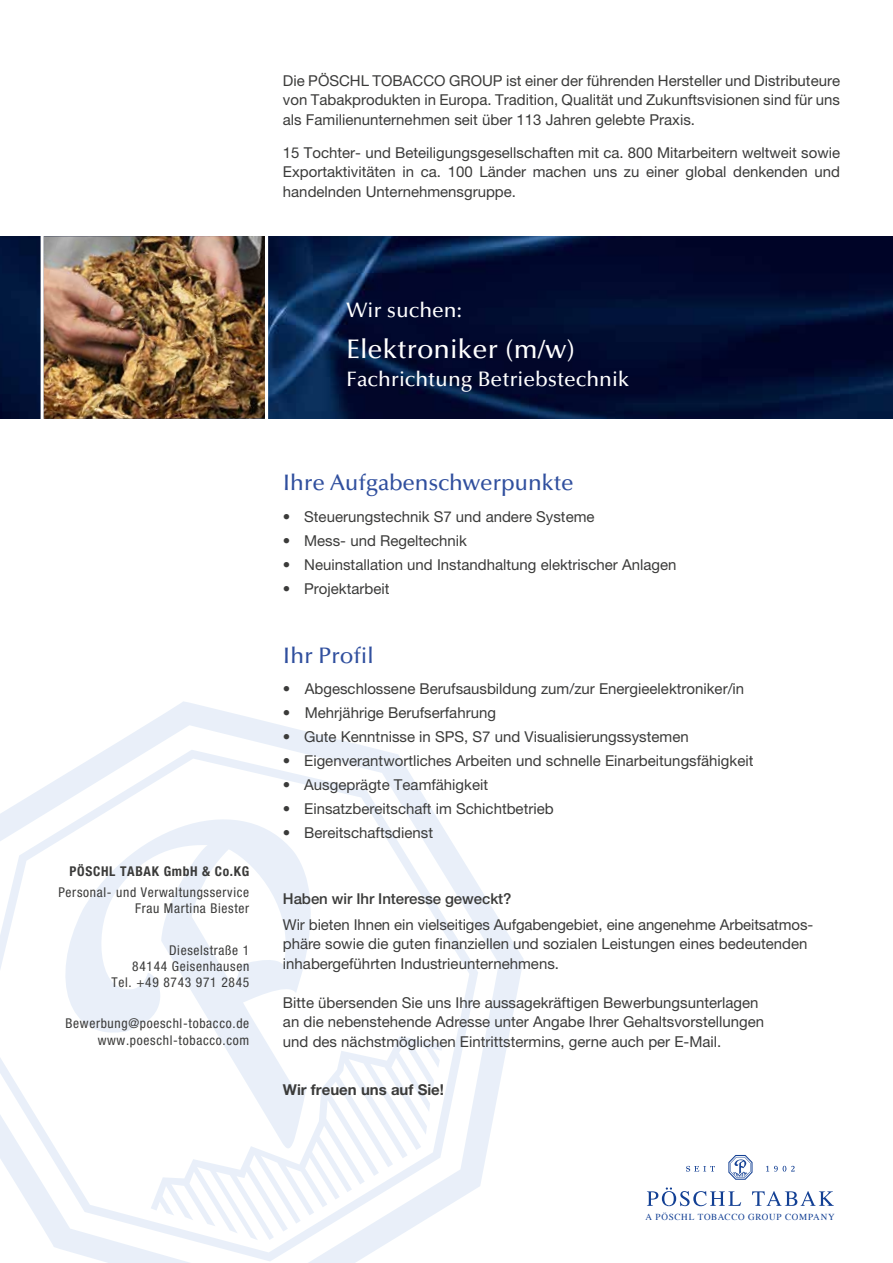
<style>
.page{position:relative;width:893px;height:1263px;background:#fff}
.page>*{position:absolute;margin:0;border:0;box-sizing:border-box;transform-origin:0 0}
.t1{font:500 27px "Optima LT Pro";color:#fff}
.t2{font:500 22.5px "Optima LT Pro";letter-spacing:-.01em;color:#304f9e}
.t3{font:500 21px "Optima LT Pro";color:#fff}
.t4{font:15px/19.5px "Helvetica Neue LT";color:#3b3b3a;text-align:justify}
.t5{font:500 15px "Helvetica Neue LT";letter-spacing:-.005em;color:#3b3b3a}
.t6{font:700 15px "Helvetica Neue LT";color:#3b3b3a}
.t7{font:condensed 13.5px/16.2px "Helvetica Neue LT";letter-spacing:.05em;color:#3b3b3a;text-align:right}
.t8{font:700 condensed 13.5px "Helvetica Neue LT";letter-spacing:.05em;color:#3b3b3a}
.t9{font:9.15px "Times";letter-spacing:.075em;color:#134094}
</style>
<div class="page">
<svg style="left:0;top:701px;width:524px;height:562px"></svg>
<img style="left:0;top:236px;width:893px;height:183px">
<svg style="left:41px;top:236px;width:227px;height:183px"></svg>
<img style="left:44px;top:236px;width:221px;height:183px">
<svg style="left:647px;top:1155px;width:187px;height:51px"></svg>
<p class="t4" style="left:283px;top:70px;width:559px">Die PÖSCHL TOBACCO GROUP ist einer der führenden Hersteller und Distributeure von Tabakprodukten in Europa. Tradition, Qualität und Zukunftsvisionen sind für uns als Familienunternehmen seit über 113 Jahren gelebte Praxis.</p>
<p class="t4" style="left:283px;top:142px;width:559px">15 Tochter- und Beteiligungsgesellschaften mit ca. 800 Mitarbeitern weltweit sowie Exportaktivitäten in ca. 100 Länder machen uns zu einer global denkenden und handelnden Unternehmensgruppe.</p>
<p class="t8" style="left:70px;top:863px;width:181px">PÖSCHL TABAK GmbH &amp; Co.KG</p>
<p class="t7" style="left:58px;top:884px;width:192px">Personal- und Verwaltungsservice<br>Frau Martina Biester</p>
<p class="t7" style="left:112px;top:941px;width:139px">Dieselstraße 1<br>84144 Geisenhausen<br>Tel. +49 8743 971 2845</p>
<p class="t7" style="left:66px;top:1015px;width:185px">Bewerbung@poeschl-tobacco.de www.poeschl-tobacco.com</p>
<h3 class="t3" style="left:347px;top:297px;width:117px">Wir suchen:</h3>
<h1 class="t1" style="left:347px;top:331px;width:230px">Elektroniker (m/w)</h1>
<h3 class="t3" style="left:347px;top:366px;width:284px">Fachrichtung Betriebstechnik</h3>
<h2 class="t2" style="left:283px;top:468px;width:292px">Ihre Aufgabenschwerpunkte</h2>
<p class="t4" style="left:283px;top:506px;width:313px">• Steuerungstechnik S7 und andere Systeme</p>
<p class="t4" style="left:283px;top:530px;width:186px">• Mess- und Regeltechnik</p>
<p class="t4" style="left:283px;top:554px;width:395px">• Neuinstallation und Instandhaltung elektrischer Anlagen</p>
<p class="t4" style="left:283px;top:578px;width:108px">• Projektarbeit</p>
<h2 class="t2" style="left:283px;top:641px;width:92px">Ihr Profil</h2>
<p class="t4" style="left:283px;top:679px;width:463px">• Abgeschlossene Berufsausbildung zum/zur Energieelektroniker/in</p>
<p class="t4" style="left:283px;top:703px;width:214px">• Mehrjährige Berufserfahrung</p>
<p class="t4" style="left:283px;top:727px;width:407px">• Gute Kenntnisse in SPS, S7 und Visualisierungssystemen</p>
<p class="t4" style="left:283px;top:751px;width:472px">• Eigenverantwortliches Arbeiten und schnelle Einarbeitungsfähigkeit</p>
<p class="t4" style="left:283px;top:775px;width:207px">• Ausgeprägte Teamfähigkeit</p>
<p class="t4" style="left:283px;top:799px;width:272px">• Einsatzbereitschaft im Schichtbetrieb</p>
<p class="t4" style="left:283px;top:823px;width:152px">• Bereitschaftsdienst</p>
<p class="t5" style="left:283px;top:890px;width:230px">Haben wir Ihr Interesse geweckt?</p>
<p class="t4" style="left:283px;top:914px;width:532px;text-align:left">Wir bieten Ihnen ein vielseitiges Aufgabengebiet, eine angenehme Arbeitsatmos&shy;phäre sowie die guten finanziellen und sozialen Leistungen eines bedeutenden inhabergeführten Industrieunternehmens.</p>
<p class="t4" style="left:283px;top:992px;width:483px;text-align:left">Bitte übersenden Sie uns Ihre aussagekräftigen Bewerbungsunterlagen an die nebenstehende Adresse unter Angabe Ihrer Gehaltsvorstellungen und des nächstmöglichen Eintrittstermins, gerne auch per E-Mail.</p>
<p class="t6" style="left:283px;top:1080px;width:163px">Wir freuen uns auf Sie!</p>
<p class="t9" style="left:646px;top:1208px;width:191px">A PÖSCHL TOBACCO GROUP COMPANY</p>
</div>
